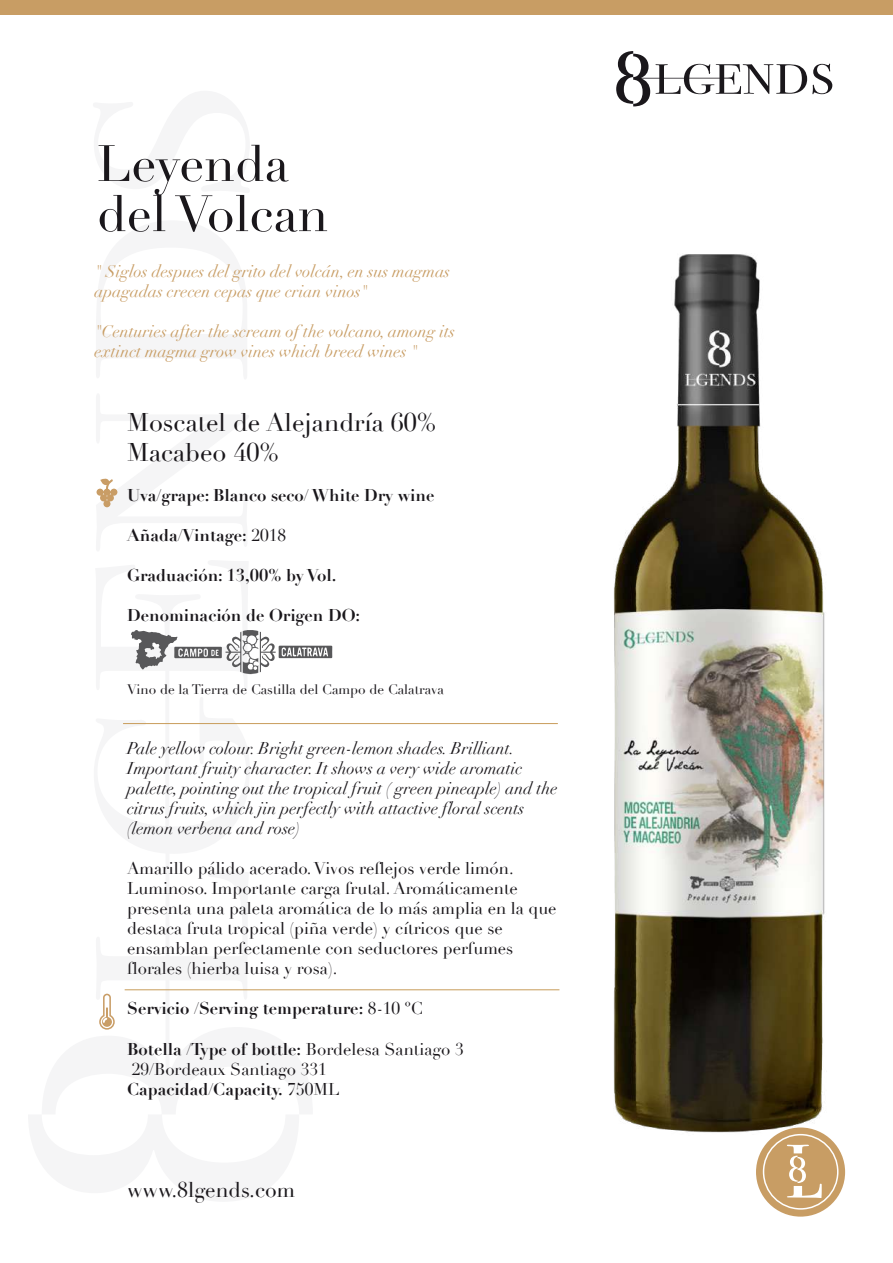
<style>
.page{position:relative;width:893px;height:1263px;background:#fff}
.page>*{position:absolute;margin:0;border:0;box-sizing:border-box;transform-origin:0 0}
.t1{font:50.1px/50.1px "Didot";color:#1a171b}
.t2{font:25.05px/30.2px "Didot";color:#1a171b}
.t3{font:21px "Didot";color:#1a171b}
.t4{font:16.65px/20.1px "Didot";color:#1a171b}
.t5{font:italic 16.65px/20.1px "Didot";color:#1a171b}
.t6{font:italic 16.65px/20.1px "Didot";color:#c89d64}
.t7{font:700 16.65px "Didot";color:#1a171b}
.t8{font:13.5px "Didot";color:#1a171b}
.s1{font-weight:400}
.s2{font-weight:700}
</style>
<div class="page">
<div style="left:756px;top:1127px;width:89px;height:89px;background:#c89d64;border-radius:50%"></div>
<svg style="left:616px;top:51px;width:216px;height:55px"></svg>
<div style="left:0;top:0;width:893px;height:15px;background:#c89d64"></div>
<svg style="left:787px;top:1178px;width:35px;height:20px"></svg>
<img style="left:556px;top:254px;width:290px;height:924px">
<svg style="left:131px;top:630px;width:201px;height:44px"></svg>
<hr style="left:123px;top:723px;width:435px;height:1px;background:#c89c5a">
<hr style="left:125px;top:989px;width:434px;height:1px;background:#c89c5a">
<svg style="left:96px;top:478px;width:22px;height:30px"></svg>
<svg style="left:99px;top:994px;width:16px;height:36px"></svg>
<h1 class="t1" style="left:97px;top:140px;width:233px">Leyenda del Volcan</h1>
<p class="t6" style="left:95px;top:261px;width:357px">" Siglos despues del grito del volcán, en sus magmas apagadas crecen cepas que crian vinos"</p>
<p class="t6" style="left:95px;top:322px;width:362px">"Centuries after the scream of the volcano, among its extinct magma grow vines which breed wines "</p>
<h2 class="t2" style="left:127px;top:407px;width:311px">Moscatel de Alejandría 60%<br>Macabeo 40%</h2>
<p class="t7" style="left:127px;top:485px;width:309px">Uva/grape: Blanco seco/ White Dry wine</p>
<p class="t7" style="left:127px;top:525px;width:161px">Añada/Vintage: <span class="s1">2018</span></p>
<p class="t7" style="left:127px;top:565px;width:211px">Graduación: 13,00% by Vol.</p>
<p class="t7" style="left:127px;top:605px;width:235px">Denominación de Origen DO:</p>
<p class="t8" style="left:127px;top:681px;width:318px">Vino de la Tierra de Castilla del Campo de Calatrava</p>
<p class="t5" style="left:127px;top:738px;width:432px">Pale yellow colour. Bright green-lemon shades. Brilliant.<br>Important fruity character. It shows a very wide aromatic palette, pointing out the tropical fruit ( green pineaple) and the citrus fruits, which jin perfectly with attactive floral scents (lemon verbena and rose)</p>
<p class="t4" style="left:127px;top:859px;width:431px">Amarillo pálido acerado. Vivos reflejos verde limón.<br>Luminoso. Importante carga frutal. Aromáticamente presenta una paleta aromática de lo más amplia en la que destaca fruta tropical (piña verde) y cítricos que se ensamblan perfectamente con seductores perfumes florales (hierba luisa y rosa).</p>
<p class="t7" style="left:127px;top:998px;width:297px">Servicio /Serving temperature: <span class="s1">8-10 ºC</span></p>
<p class="t4" style="left:127px;top:1039px;width:338px"><span class="s2">Botella /Type of bottle:</span> Bordelesa Santiago 3<br>29/Bordeaux Santiago 331<br><span class="s2">Capacidad/Capacity.</span> 750ML</p>
<p class="t3" style="left:127px;top:1177px;width:170px">www.8lgends.com</p>
</div>
